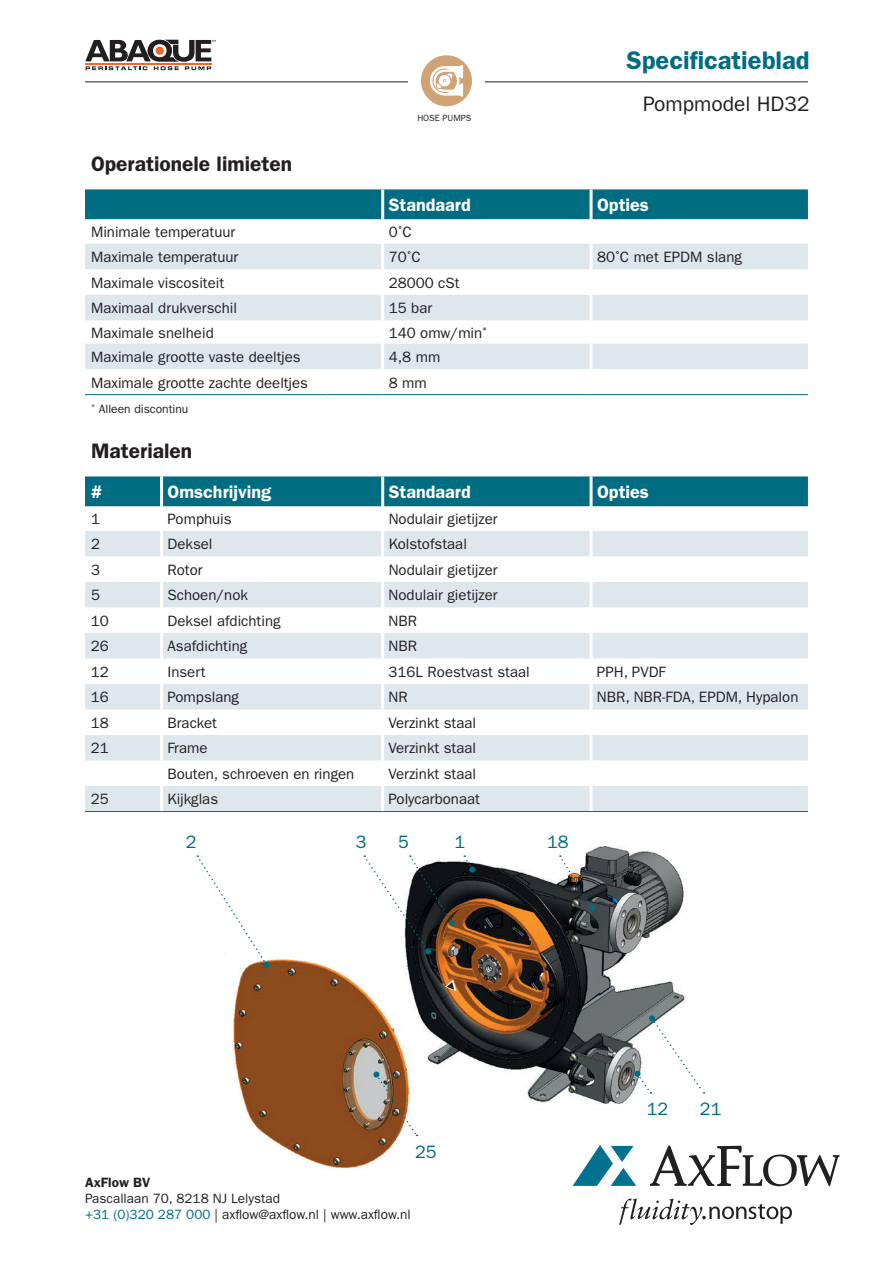
<style>
.page{position:relative;width:893px;height:1263px;background:#fff}
.page>*{position:absolute;margin:0;border:0;box-sizing:border-box;transform-origin:0 0}
.t1{font:600 25.5px "Franklin Gothic LT";color:#006c81}
.t2{font:600 21px "Franklin Gothic LT";color:#231f20}
.t3{font:21px "Franklin Gothic LT";color:#231f20}
.t4{font:600 18px "Franklin Gothic LT";color:#fff}
.t5{font:18px "Franklin Gothic LT";color:#006c81}
.t6{font:15px "Franklin Gothic LT";color:#231f20}
.t7{font:13.5px/16.2px "Franklin Gothic LT";color:#231f20}
.t8{font:600 13.5px "Franklin Gothic LT";color:#231f20}
.t9{font:12px "Franklin Gothic LT";color:#231f20}
.t10{font:9px "Franklin Gothic LT";color:#231f20}
.s1{color:#006c81}
</style>
<div class="page">
<img style="left:233px;top:846px;width:453px;height:323px">
<svg style="left:445px;top:979px;width:11px;height:12px"></svg>
<div style="left:408px;top:1104px;width:311px;height:5px;background:#fff"></div>
<div style="left:391px;top:838px;width:5px;height:189px;background:#fff"></div>
<hr style="left:85px;top:81px;width:723px;height:1px;background:#231f20">
<div style="left:408px;top:46px;width:77px;height:70px;background:#fff"></div>
<div style="left:421px;top:55px;width:51px;height:51px;background:#cfa375;border-radius:26px"></div>
<svg style="left:430px;top:65px;width:33px;height:32px"></svg>
<svg style="left:85px;top:40px;width:131px;height:30px"></svg>
<svg style="left:619px;top:1198px;width:173px;height:27px"></svg>
<svg style="left:573px;top:1145px;width:63px;height:41px"></svg>
<svg style="left:650px;top:1145px;width:190px;height:42px"></svg>
<div style="left:85px;top:189px;width:723px;height:30px;background:#006c81"></div>
<svg style="left:85px;top:244px;width:723px;height:125px;fill:#dee7ec"></svg>
<hr style="left:381px;top:189px;width:3px;height:30px;background:#fff">
<hr style="left:590px;top:189px;width:3px;height:30px;background:#fff">
<hr style="left:381px;top:244px;width:3px;height:25px;background:#fff">
<hr style="left:590px;top:244px;width:3px;height:25px;background:#fff">
<hr style="left:381px;top:269px;width:3px;height:26px;background:#fff">
<hr style="left:590px;top:269px;width:3px;height:26px;background:#fff">
<hr style="left:381px;top:295px;width:3px;height:25px;background:#fff">
<hr style="left:590px;top:295px;width:3px;height:25px;background:#fff">
<hr style="left:381px;top:320px;width:3px;height:24px;background:#fff">
<hr style="left:590px;top:320px;width:3px;height:24px;background:#fff">
<hr style="left:381px;top:344px;width:3px;height:25px;background:#fff">
<hr style="left:590px;top:344px;width:3px;height:25px;background:#fff">
<hr style="left:85px;top:394px;width:242px;height:1px;background:#006c81">
<hr style="left:327px;top:394px;width:56px;height:1px;background:#006c81">
<hr style="left:383px;top:394px;width:208px;height:1px;background:#006c81">
<hr style="left:591px;top:394px;width:217px;height:1px;background:#006c81">
<div style="left:85px;top:476px;width:723px;height:30px;background:#006c81"></div>
<svg style="left:85px;top:531px;width:723px;height:280px;fill:#dee7ec"></svg>
<hr style="left:381px;top:476px;width:3px;height:30px;background:#fff">
<hr style="left:590px;top:476px;width:3px;height:30px;background:#fff">
<hr style="left:381px;top:531px;width:3px;height:25px;background:#fff">
<hr style="left:590px;top:531px;width:3px;height:25px;background:#fff">
<hr style="left:381px;top:556px;width:3px;height:26px;background:#fff">
<hr style="left:590px;top:556px;width:3px;height:26px;background:#fff">
<hr style="left:381px;top:582px;width:3px;height:25px;background:#fff">
<hr style="left:590px;top:582px;width:3px;height:25px;background:#fff">
<hr style="left:381px;top:607px;width:3px;height:26px;background:#fff">
<hr style="left:590px;top:607px;width:3px;height:26px;background:#fff">
<hr style="left:381px;top:633px;width:3px;height:25px;background:#fff">
<hr style="left:590px;top:633px;width:3px;height:25px;background:#fff">
<hr style="left:381px;top:658px;width:3px;height:26px;background:#fff">
<hr style="left:590px;top:658px;width:3px;height:26px;background:#fff">
<hr style="left:381px;top:684px;width:3px;height:25px;background:#fff">
<hr style="left:590px;top:684px;width:3px;height:25px;background:#fff">
<hr style="left:381px;top:709px;width:3px;height:26px;background:#fff">
<hr style="left:590px;top:709px;width:3px;height:26px;background:#fff">
<hr style="left:381px;top:735px;width:3px;height:25px;background:#fff">
<hr style="left:590px;top:735px;width:3px;height:25px;background:#fff">
<hr style="left:381px;top:760px;width:3px;height:26px;background:#fff">
<hr style="left:590px;top:760px;width:3px;height:26px;background:#fff">
<hr style="left:381px;top:786px;width:3px;height:25px;background:#fff">
<hr style="left:590px;top:786px;width:3px;height:25px;background:#fff">
<hr style="left:160px;top:476px;width:3px;height:30px;background:#fff">
<hr style="left:160px;top:531px;width:3px;height:25px;background:#fff">
<hr style="left:160px;top:556px;width:3px;height:26px;background:#fff">
<hr style="left:160px;top:582px;width:3px;height:25px;background:#fff">
<hr style="left:160px;top:607px;width:3px;height:26px;background:#fff">
<hr style="left:160px;top:633px;width:3px;height:25px;background:#fff">
<hr style="left:160px;top:658px;width:3px;height:26px;background:#fff">
<hr style="left:160px;top:684px;width:3px;height:25px;background:#fff">
<hr style="left:160px;top:709px;width:3px;height:26px;background:#fff">
<hr style="left:160px;top:735px;width:3px;height:25px;background:#fff">
<hr style="left:160px;top:760px;width:3px;height:26px;background:#fff">
<hr style="left:160px;top:786px;width:3px;height:25px;background:#fff">
<hr style="left:85px;top:811px;width:77px;height:1px;background:#006c81">
<hr style="left:162px;top:811px;width:221px;height:1px;background:#006c81">
<hr style="left:383px;top:811px;width:208px;height:1px;background:#006c81">
<hr style="left:591px;top:811px;width:217px;height:1px;background:#006c81">
<svg style="left:464px;top:855px;width:11px;height:17px"></svg>
<svg style="left:364px;top:855px;width:91px;height:99px"></svg>
<svg style="left:197px;top:855px;width:73px;height:113px"></svg>
<svg style="left:560px;top:855px;width:35px;height:56px"></svg>
<svg style="left:634px;top:1015px;width:70px;height:79px"></svg>
<svg style="left:373px;top:1071px;width:44px;height:65px"></svg>
<h2 class="t2" style="left:91px;top:151px;width:203px">Operationele limieten</h2>
<p class="t10" style="left:417px;top:112px;width:55px">HOSE PUMPS</p>
<h1 class="t1" style="left:626px;top:45px;width:185px">Specificatieblad</h1>
<h2 class="t3" style="left:643px;top:92px;width:168px">Pompmodel HD32</h2>
<p class="t4" style="left:389px;top:194px;width:84px">Standaard</p>
<p class="t4" style="left:597px;top:194px;width:53px">Opties</p>
<p class="t6" style="left:91px;top:223px;width:146px">Minimale temperatuur</p>
<p class="t6" style="left:389px;top:223px;width:25px">0˚C</p>
<p class="t6" style="left:91px;top:248px;width:149px">Maximale temperatuur</p>
<p class="t6" style="left:389px;top:248px;width:34px">70˚C</p>
<p class="t6" style="left:597px;top:248px;width:146px">80˚C met EPDM slang</p>
<p class="t6" style="left:91px;top:274px;width:135px">Maximale viscositeit</p>
<p class="t6" style="left:389px;top:274px;width:72px">28000 cSt</p>
<p class="t6" style="left:91px;top:299px;width:148px">Maximaal drukverschil</p>
<p class="t6" style="left:389px;top:299px;width:45px">15 bar</p>
<p class="t6" style="left:91px;top:324px;width:124px">Maximale snelheid</p>
<p class="t6" style="left:389px;top:324px;width:100px">140 omw/min<sup>*</sup></p>
<p class="t6" style="left:91px;top:348px;width:211px">Maximale grootte vaste deeltjes</p>
<p class="t6" style="left:389px;top:348px;width:53px">4,8 mm</p>
<p class="t6" style="left:91px;top:374px;width:218px">Maximale grootte zachte deeltjes</p>
<p class="t6" style="left:389px;top:374px;width:40px">8 mm</p>
<p class="t9" style="left:91px;top:402px;width:99px"><sup>*</sup> Alleen discontinu</p>
<h2 class="t2" style="left:91px;top:438px;width:103px">Materialen</h2>
<p class="t4" style="left:91px;top:481px;width:12px">#</p>
<p class="t4" style="left:168px;top:481px;width:105px">Omschrijving</p>
<p class="t4" style="left:389px;top:481px;width:84px">Standaard</p>
<p class="t4" style="left:597px;top:481px;width:53px">Opties</p>
<p class="t6" style="left:91px;top:510px;width:10px">1</p>
<p class="t6" style="left:168px;top:510px;width:66px">Pomphuis</p>
<p class="t6" style="left:389px;top:510px;width:110px">Nodulair gietijzer</p>
<p class="t6" style="left:91px;top:535px;width:11px">2</p>
<p class="t6" style="left:168px;top:535px;width:47px">Deksel</p>
<p class="t6" style="left:389px;top:535px;width:80px">Kolstofstaal</p>
<p class="t6" style="left:91px;top:561px;width:11px">3</p>
<p class="t6" style="left:168px;top:561px;width:37px">Rotor</p>
<p class="t6" style="left:389px;top:561px;width:110px">Nodulair gietijzer</p>
<p class="t6" style="left:91px;top:586px;width:11px">5</p>
<p class="t6" style="left:168px;top:586px;width:82px">Schoen/nok</p>
<p class="t6" style="left:389px;top:586px;width:110px">Nodulair gietijzer</p>
<p class="t6" style="left:91px;top:612px;width:20px">10</p>
<p class="t6" style="left:168px;top:612px;width:115px">Deksel afdichting</p>
<p class="t6" style="left:389px;top:612px;width:30px">NBR</p>
<p class="t6" style="left:91px;top:638px;width:20px">26</p>
<p class="t6" style="left:167px;top:638px;width:81px">Asafdichting</p>
<p class="t6" style="left:389px;top:638px;width:30px">NBR</p>
<p class="t6" style="left:91px;top:663px;width:20px">12</p>
<p class="t6" style="left:167px;top:663px;width:40px">Insert</p>
<p class="t6" style="left:389px;top:663px;width:143px">316L Roestvast staal</p>
<p class="t6" style="left:597px;top:663px;width:70px">PPH, PVDF</p>
<p class="t6" style="left:91px;top:689px;width:19px">16</p>
<p class="t6" style="left:167px;top:689px;width:73px">Pompslang</p>
<p class="t6" style="left:389px;top:689px;width:21px">NR</p>
<p class="t6" style="left:597px;top:689px;width:203px">NBR, NBR-FDA, EPDM, Hypalon</p>
<p class="t6" style="left:91px;top:714px;width:19px">18</p>
<p class="t6" style="left:167px;top:714px;width:51px">Bracket</p>
<p class="t6" style="left:389px;top:714px;width:89px">Verzinkt staal</p>
<p class="t6" style="left:91px;top:740px;width:20px">21</p>
<p class="t6" style="left:167px;top:740px;width:42px">Frame</p>
<p class="t6" style="left:389px;top:740px;width:89px">Verzinkt staal</p>
<p class="t6" style="left:167px;top:765px;width:188px">Bouten, schroeven en ringen</p>
<p class="t6" style="left:389px;top:765px;width:89px">Verzinkt staal</p>
<p class="t6" style="left:91px;top:791px;width:20px">25</p>
<p class="t6" style="left:167px;top:791px;width:52px">Kijkglas</p>
<p class="t6" style="left:389px;top:791px;width:93px">Polycarbonaat</p>
<p class="t5" style="left:186px;top:831px;width:12px">2</p>
<p class="t5" style="left:356px;top:831px;width:12px">3</p>
<p class="t5" style="left:398px;top:831px;width:12px">5</p>
<p class="t5" style="left:455px;top:831px;width:12px">1</p>
<p class="t5" style="left:547px;top:831px;width:23px">18</p>
<p class="t5" style="left:415px;top:1141px;width:23px">25</p>
<p class="t8" style="left:85px;top:1174px;width:67px">AxFlow BV</p>
<p class="t7" style="left:85px;top:1190px;width:327px">Pascallaan 70, 8218 NJ Lelystad<br><span class="s1">+31 (0)320 287 000</span> | axflow@axflow.nl | www.axflow.nl</p>
<p class="t5" style="left:647px;top:1099px;width:23px">12</p>
<p class="t5" style="left:700px;top:1099px;width:23px">21</p>
</div>
